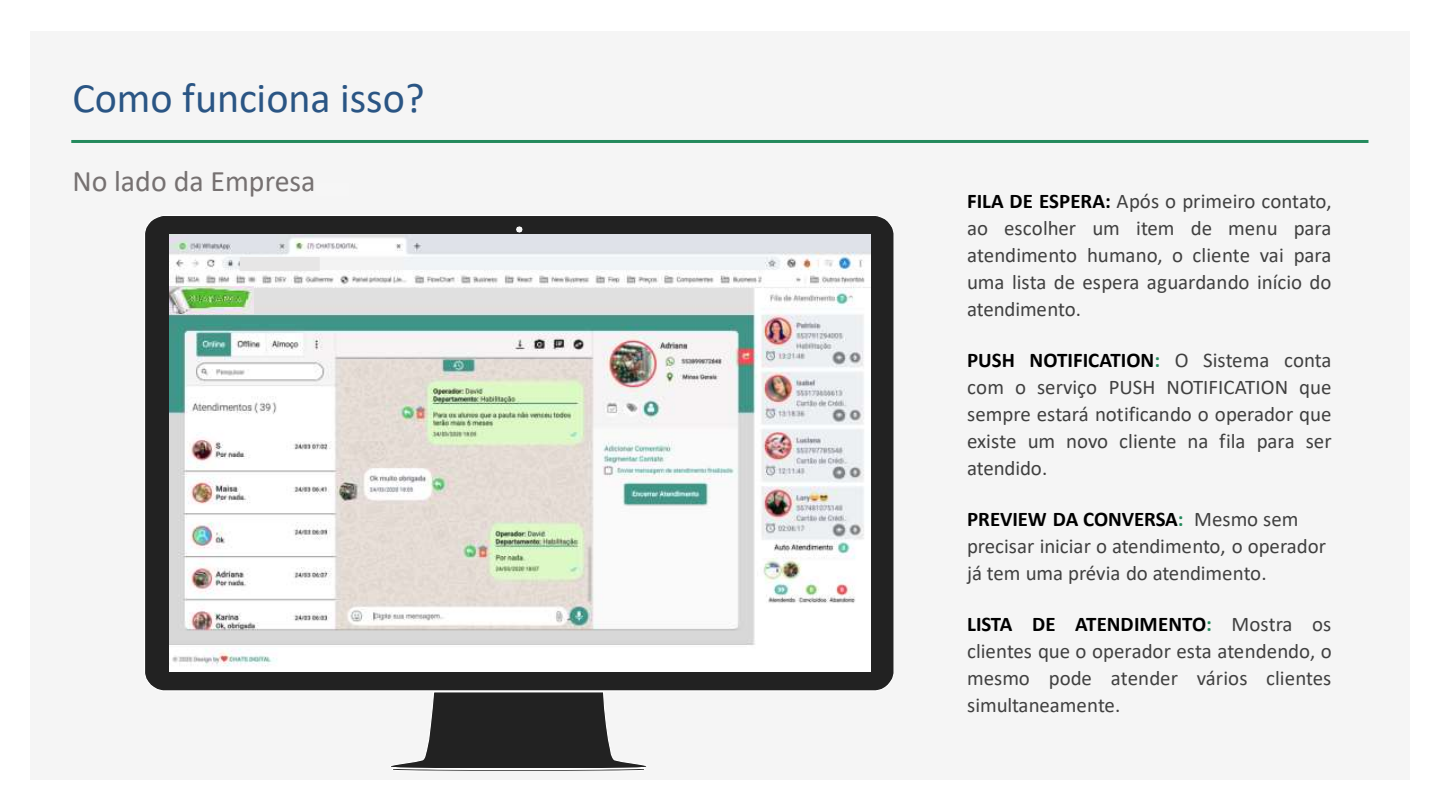
<style>
.page{position:relative;width:1440px;height:810px;background:#fff}
.page>*{position:absolute;margin:0;border:0;box-sizing:border-box;transform-origin:0 0}
.t1{font:42.15px "Calibri";color:#2a5584}
.t2{font:29.85px "Calibri";color:#767171}
.t3{font:20.85px/27px "Calibri";letter-spacing:-.005em;color:#404040;text-align:justify}
.s1{font-weight:700;color:#000}
.s2{font-weight:700;color:#248a5d}
</style>
<div class="page">
<div style="left:30px;top:31px;width:1380px;height:748px;background:#f5f5f5"></div>
<hr style="left:71px;top:140px;width:1297px;height:3px;background:#248a5d">
<svg style="left:145px;top:216px;width:749px;height:555px"></svg>
<img style="left:170px;top:234px;width:700px;height:438px">
<img style="left:170px;top:286px;width:83px;height:28px">
<div style="left:240px;top:258px;width:79px;height:12px;background:#e7e6e6"></div>
<div style="left:240px;top:257px;width:80px;height:14px;border:2px solid #e7e6e6"></div>
<h1 class="t1" style="left:72px;top:69px;width:354px">Como funciona isso?</h1>
<h2 class="t2" style="left:72px;top:161px;width:267px">No lado da Empresa...</h2>
<p class="t3" style="left:967px;top:187px;width:366px"><span class="s1">FILA DE ESPERA:</span> Após o primeiro contato, ao escolher um item de menu para atendimento humano, o cliente vai para uma lista de espera aguardando início do atendimento.</p>
<p class="t3" style="left:967px;top:346px;width:366px"><span class="s1">PUSH NOTIFICATION</span><span class="s2">:</span> O Sistema conta com o serviço PUSH NOTIFICATION que sempre estará notificando o operador que existe um novo cliente na fila para ser atendido.</p>
<p class="t3" style="left:967px;top:505px;width:361px;text-align:left"><span class="s1">PREVIEW DA CONVERSA</span><span class="s2">:</span> Mesmo sem precisar iniciar o atendimento, o operador já tem uma prévia do atendimento.</p>
<p class="t3" style="left:967px;top:610px;width:366px"><span class="s1">LISTA DE ATENDIMENTO</span><span class="s2">:</span> Mostra os clientes que o operador esta atendendo, o mesmo pode atender vários clientes simultaneamente.</p>
</div>
